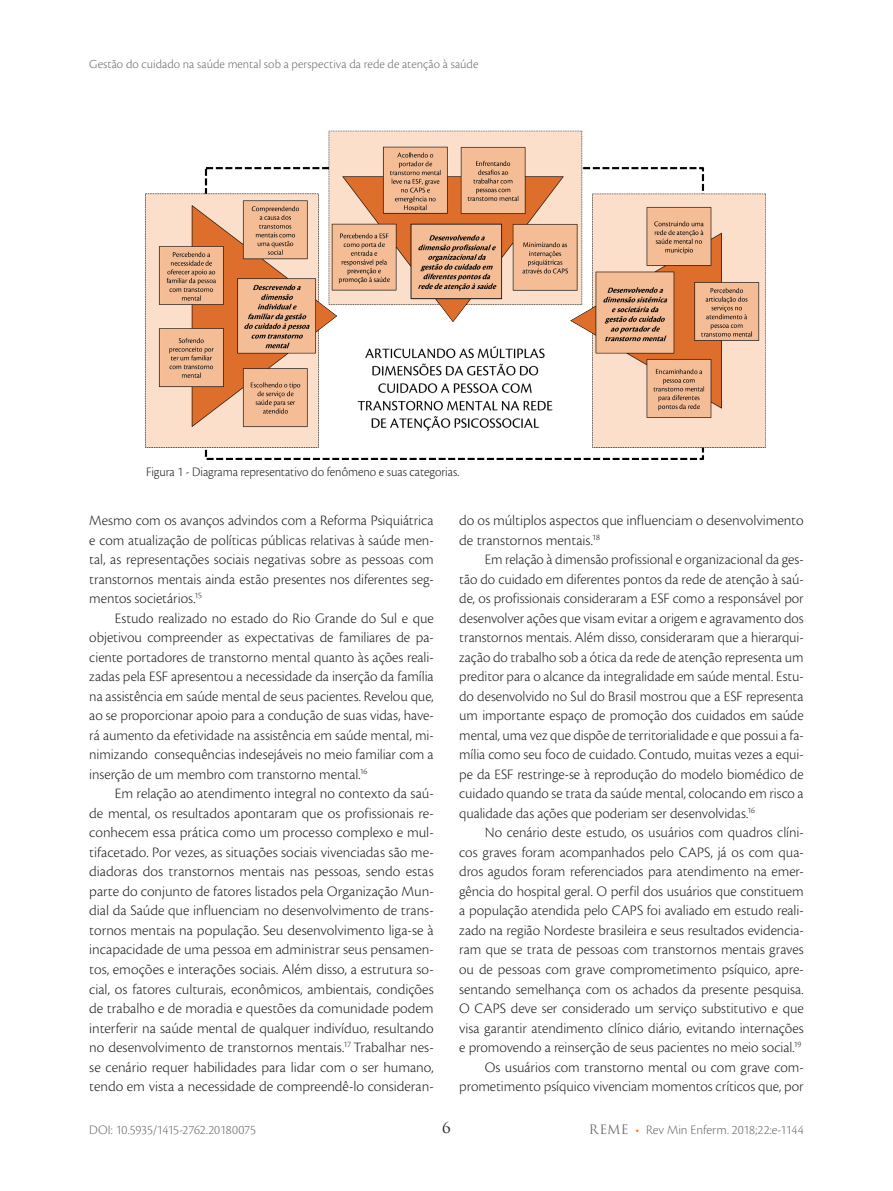
<style>
.page{position:relative;width:893px;height:1191px;background:#fff}
.page>*{position:absolute;margin:0;border:0;box-sizing:border-box;transform-origin:0 0}
.t1{font:300 15px/19.5px "Cronos Pro";letter-spacing:-.005em;color:#231f20;text-align:justify}
.t2{font:15px "Trajan Pro";color:#231f20}
.t3{font:300 13.5px "Cronos Pro";letter-spacing:-.01em;color:#6c6d70}
.t4{font:300 13.5px "Cronos Pro";letter-spacing:-.005em;color:#231f20;scale:.96 1}
.t5{font:300 12.75px "Cronos Pro";letter-spacing:.005em;color:#6c6d70}
.s1{font-family:"Trajan Pro";font-weight:400;font-size:12.75px}
.s2{color:#f57523}
</style>
<div class="page">
<img style="left:145px;top:130px;width:620px;height:329px">
<p class="t5" style="left:89px;top:57px;width:391px">Gestão do cuidado na saúde mental sob a perspectiva da rede de atenção à saúde</p>
<p class="t4" style="left:146px;top:464px;width:328px">Figura 1 - Diagrama representativo do fenômeno e suas categorias.</p>
<p class="t1" style="left:89px;top:511px;width:346px">Mesmo com os avanços advindos com a Reforma Psiquiátrica e com atualização de políticas públicas relativas à saúde men&shy;tal, as representações sociais negativas sobre as pessoas com transtornos mentais ainda estão presentes nos diferentes seg&shy;mentos societários.<sup>15</sup></p>
<p class="t1" style="left:89px;top:608px;width:346px;text-indent:26px">Estudo realizado no estado do Rio Grande do Sul e que objetivou compreender as expectativas de familiares de pa&shy;ciente portadores de transtorno mental quanto às ações reali&shy;zadas pela ESF apresentou a necessidade da inserção da família na assistência em saúde mental de seus pacientes. Revelou que, ao se proporcionar apoio para a condução de suas vidas, have&shy;rá aumento da efetividade na assistência em saúde mental, mi&shy;nimizando consequências indesejáveis no meio familiar com a inserção de um membro com transtorno mental.<sup>16</sup></p>
<p class="t1" style="left:89px;top:784px;width:346px;text-indent:26px">Em relação ao atendimento integral no contexto da saú&shy;de mental, os resultados apontaram que os profissionais re&shy;conhecem essa prática como um processo complexo e mul&shy;tifacetado. Por vezes, as situações sociais vivenciadas são me&shy;diadoras dos transtornos mentais nas pessoas, sendo estas parte do conjunto de fatores listados pela Organização Mun&shy;dial da Saúde que influenciam no desenvolvimento de trans&shy;tornos mentais na população. Seu desenvolvimento liga-se à incapacidade de uma pessoa em administrar seus pensamen&shy;tos, emoções e interações sociais. Além disso, a estrutura so&shy;cial, os fatores culturais, econômicos, ambientais, condições de trabalho e de moradia e questões da comunidade podem interferir na saúde mental de qualquer indivíduo, resultando no desenvolvimento de transtornos mentais.<sup>17</sup> Trabalhar nes&shy;se cenário requer habilidades para lidar com o ser humano, tendo em vista a necessidade de compreendê-lo consideran-</p>
<p class="t1" style="left:459px;top:511px;width:346px">do os múltiplos aspectos que influenciam o desenvolvimento de transtornos mentais.<sup>18</sup></p>
<p class="t1" style="left:459px;top:550px;width:346px;text-indent:26px">Em relação à dimensão profissional e organizacional da ges&shy;tão do cuidado em diferentes pontos da rede de atenção à saú&shy;de, os profissionais consideraram a ESF como a responsável por desenvolver ações que visam evitar a origem e agravamento dos transtornos mentais. Além disso, consideraram que a hierarqui&shy;zação do trabalho sob a ótica da rede de atenção representa um preditor para o alcance da integralidade em saúde mental. Estu&shy;do desenvolvido no Sul do Brasil mostrou que a ESF representa um importante espaço de promoção dos cuidados em saúde mental, uma vez que dispõe de territorialidade e que possui a fa&shy;mília como seu foco de cuidado. Contudo, muitas vezes a equi&shy;pe da ESF restringe-se à reprodução do modelo biomédico de cuidado quando se trata da saúde mental, colocando em risco a qualidade das ações que poderiam ser desenvolvidas.<sup>16</sup></p>
<p class="t1" style="left:459px;top:823px;width:346px;text-align:right">No cenário deste estudo, os usuários com quadros clíni-<br>cos graves foram acompanhados pelo CAPS, já os com qua&shy;dros agudos foram referenciados para atendimento na emer&shy;gência do hospital geral. O perfil dos usuários que constituem a população atendida pelo CAPS foi avaliado em estudo reali&shy;zado na região Nordeste brasileira e seus resultados evidencia&shy;ram que se trata de pessoas com transtornos mentais graves ou de pessoas com grave comprometimento psíquico, apre&shy;sentando semelhança com os achados da presente pesquisa.<br>O CAPS deve ser considerado um serviço substitutivo e que visa garantir atendimento clínico diário, evitando internações e promovendo a reinserção de seus pacientes no meio social.<sup>19<br></sup>Os usuários com transtorno mental ou com grave com&shy;prometimento psíquico vivenciam momentos críticos que, por</p>
<p class="t2" style="left:442px;top:1118px;width:10px">6</p>
<p class="t3" style="left:89px;top:1121px;width:168px">DOI: 10.5935/1415-2762.20180075</p>
<p class="t3" style="left:589px;top:1121px;width:216px"><span class="s1">REME</span> <span class="s2">•</span> Rev Min Enferm. 2018;22:e-1144</p>
</div>
